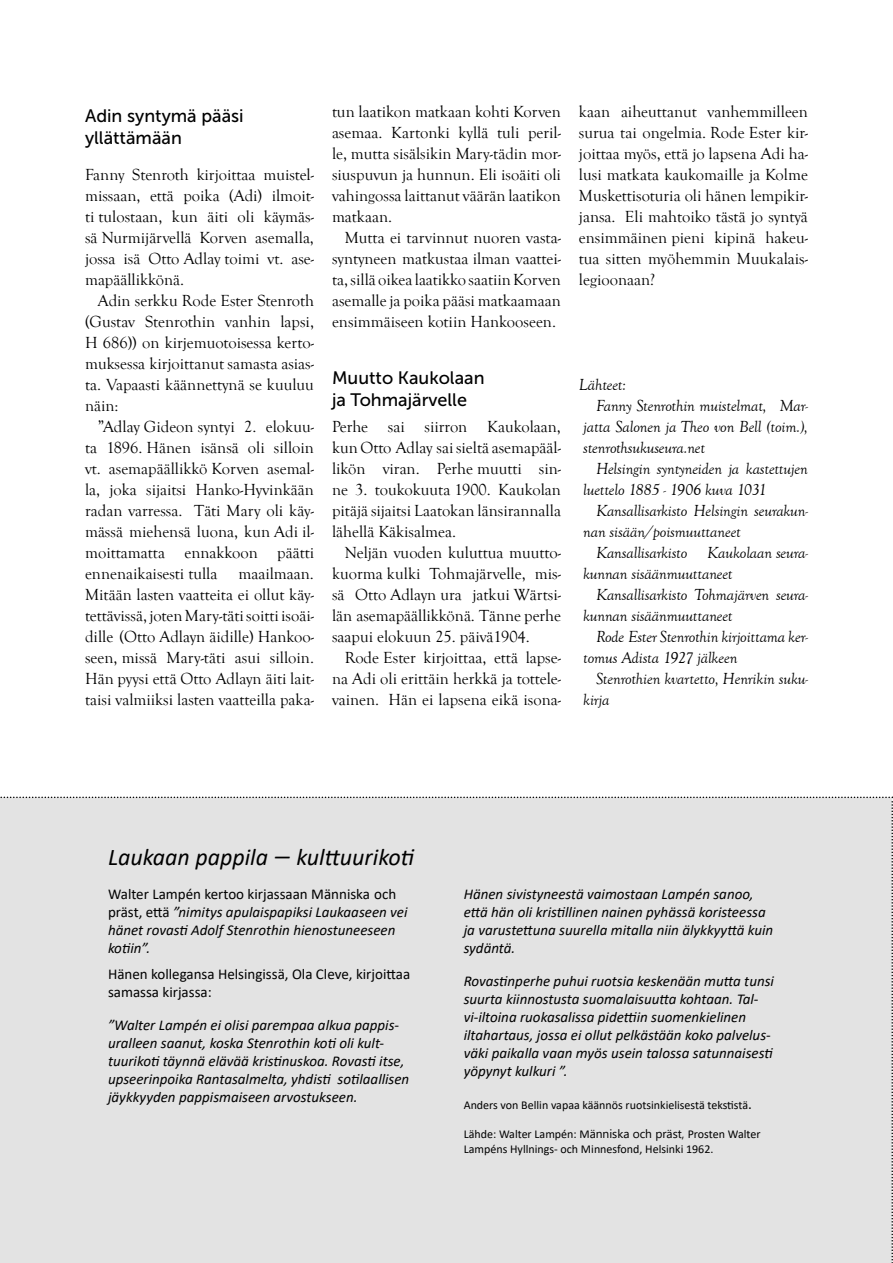
<style>
.page{position:relative;width:893px;height:1263px;background:#fff}
.page>*{position:absolute;margin:0;border:0;box-sizing:border-box;transform-origin:0 0}
.t1{font:italic 24px "Calibri";color:#000}
.t2{font:18px/22.5px "Museo Sans 500";color:#000}
.t3{font:16.5px/21px "Goudy Old Style T";color:#000;text-align:justify}
.t4{font:italic 16.5px "Goudy Old Style T";letter-spacing:-.01em;color:#000}
.t5{font:italic 15px/18px "Calibri";color:#000}
.t6{font:15px/18px "Calibri";color:#000}
.t7{font:12px/14.4px "Calibri";color:#000}
.s1{font-style:normal}
.s2{font-size:15px}
.s3{font-family:"Segoe UI"}
</style>
<div class="page">
<div style="left:0;top:797px;width:893px;height:466px;background:#e3e3e3"></div>
<p class="t2" style="left:85px;top:104px;width:160px">Adin syntymä pääsi yllättämään</p>
<p class="t3" style="left:85px;top:164px;width:230px">Fanny Stenroth kirjoittaa muistel&shy;missaan, että poika (Adi) ilmoit&shy;ti tulostaan, kun äiti oli käymäs&shy;sä Nurmijärvellä Korven asemalla, jossa isä Otto Adlay toimi vt. ase&shy;mapäällikkönä.</p>
<p class="t3" style="left:85px;top:290px;width:230px;text-indent:13px">Adin serkku Rode Ester Stenroth (Gustav Stenrothin vanhin lapsi, H 686)) on kirjemuotoisessa kerto&shy;muksessa kirjoittanut samasta asias&shy;ta. Vapaasti käännettynä se kuuluu näin:</p>
<p class="t3" style="left:85px;top:417px;width:230px;text-indent:13px">”Adlay Gideon syntyi 2. elokuu&shy;ta 1896. Hänen isänsä oli silloin vt. asemapäällikkö Korven asemal&shy;la, joka sijaitsi Hanko-Hyvinkään radan varressa. Täti Mary oli käy&shy;mässä miehensä luona, kun Adi il&shy;moittamatta ennakkoon päätti ennenaikaisesti tulla</p>
<p class="t3" style="left:85px;top:564px;width:230px;text-indent:153px">maailmaan.<br>Mitään lasten vaatteita ei ollut käy&shy;tettävissä, joten Mary-täti soitti isoäi&shy;dille (Otto Adlayn äidille) Hankoo&shy;seen, missä Mary-täti asui silloin.<br>Hän pyysi että Otto Adlayn äiti lait&shy;taisi valmiiksi lasten vaatteilla paka-</p>
<p class="t3" style="left:332px;top:102px;width:230px">tun laatikon matkaan kohti Korven asemaa. Kartonki kyllä tuli peril&shy;le, mutta sisälsikin Mary-tädin mor&shy;siuspuvun ja hunnun. Eli isoäiti oli vahingossa laittanut väärän laatikon matkaan.</p>
<p class="t3" style="left:332px;top:228px;width:230px;text-indent:13px">Mutta ei tarvinnut nuoren vasta&shy;syntyneen matkustaa ilman vaattei&shy;ta, sillä oikea laatikko saatiin Korven asemalle ja poika pääsi matkaamaan ensimmäiseen kotiin Hankooseen.</p>
<p class="t2" style="left:332px;top:366px;width:154px">Muutto Kaukolaan ja Tohmajärvelle</p>
<p class="t3" style="left:332px;top:416px;width:230px">Perhe sai siirron Kaukolaan, kunOtto Adlay sai sieltä asemapääl&shy;likön viran. Perhe muutti sin&shy;ne 3. toukokuuta 1900. Kaukolan pitäjä sijaitsi Laatokan länsirannalla lähellä Käkisalmea.</p>
<p class="t3" style="left:332px;top:542px;width:230px;text-indent:13px">Neljän vuoden kuluttua muutto&shy;kuorma kulki Tohmajärvelle, mis&shy;sä Otto Adlayn ura jatkui Wärtsi&shy;län asemapäällikkönä. Tänne perhe saapui elokuun 25. päivä1904.</p>
<p class="t3" style="left:332px;top:648px;width:230px;text-indent:13px">Rode Ester kirjoittaa, että lapse&shy;na Adi oli erittäin herkkä ja tottele&shy;vainen. Hän ei lapsena eikä isona-</p>
<p class="t3" style="left:579px;top:102px;width:230px">kaan aiheuttanut vanhemmilleen surua tai ongelmia. Rode Ester kir&shy;joittaa myös, että jo lapsena Adi ha&shy;lusi matkata kaukomaille ja Kolme Muskettisoturia oli hänen lempikir&shy;jansa. Eli mahtoiko tästä jo syntyä ensimmäinen pieni kipinä hakeu&shy;tua sitten myöhemmin Muukalais&shy;legioonaan?</p>
<p class="t4" style="left:579px;top:376px;width:49px">Lähteet:</p>
<p class="t4" style="left:596px;top:397px;width:214px">Fanny Stenrothin muistelmat, Mar-</p>
<p class="t4" style="left:583px;top:418px;width:226px">jatta Salonen ja Theo von Bell (toim.),</p>
<p class="t4" style="left:583px;top:439px;width:123px">stenrothsukuseura.net</p>
<p class="t4" style="left:596px;top:460px;width:213px">Helsingin syntyneiden ja kastettujen</p>
<p class="t4" style="left:583px;top:481px;width:185px">luettelo 1885 - 1906 kuva 1031</p>
<p class="t4" style="left:596px;top:502px;width:214px">Kansallisarkisto Helsingin seurakun-</p>
<p class="t4" style="left:583px;top:523px;width:159px">nan sisään/poismuuttaneet</p>
<p class="t4" style="left:596px;top:544px;width:214px">Kansallisarkisto Kaukolaan seura-</p>
<p class="t4" style="left:583px;top:565px;width:151px">kunnan sisäänmuuttaneet</p>
<p class="t4" style="left:596px;top:586px;width:214px">Kansallisarkisto Tohmajärven seura-</p>
<p class="t4" style="left:583px;top:607px;width:151px">kunnan sisäänmuuttaneet</p>
<p class="t4" style="left:596px;top:628px;width:214px">Rode Ester Stenrothin kirjoittama ker-</p>
<p class="t4" style="left:583px;top:649px;width:156px">tomus Adista 1927 jälkeen</p>
<p class="t4" style="left:596px;top:670px;width:214px">Stenrothien kvartetto, Henrikin suku-</p>
<p class="t4" style="left:583px;top:691px;width:28px">kirja</p>
<h1 class="t1" style="left:108px;top:840px;width:308px">Laukaan pappila — kulttuurikoti</h1>
<p class="t5" style="left:108px;top:884px;width:301px"><span class="s1">Walter Lampén kertoo kirjassaan Människa och präst, että</span> ”nimitys apulaispapiksi Laukaaseen vei hänet rovasti Adolf Stenrothin hienostuneeseen kotiin”.</p>
<p class="t6" style="left:108px;top:964px;width:304px">Hänen kollegansa Helsingissä, Ola Cleve, kirjoittaa samassa kirjassa:</p>
<p class="t5" style="left:108px;top:1015px;width:303px">”Walter Lampén ei olisi parempaa alkua pappis&shy;uralleen saanut, koska Stenrothin koti oli kult&shy;tuurikoti täynnä elävää kristinuskoa. Rovasti itse, upseerinpoika Rantasalmelta, yhdisti sotilaallisen jäykkyyden pappismaiseen arvostukseen.</p>
<p class="t5" style="left:464px;top:884px;width:311px">Hänen sivistyneestä vaimostaan Lampén sanoo, että hän oli kristillinen nainen pyhässä koristeessa ja varustettuna suurella mitalla niin älykkyyttä kuin sydäntä.</p>
<p class="t5" style="left:464px;top:971px;width:312px">Rovastinperhe puhui ruotsia keskenään mutta tunsi suurta kiinnostusta suomalaisuutta kohtaan. Tal&shy;vi-iltoina ruokasalissa pidettiin suomenkielinen iltahartaus, jossa ei ollut pelkästään koko palvelus&shy;väki paikalla vaan myös usein talossa satunnaisesti yöpynyt kulkuri ”.</p>
<p class="t7" style="left:464px;top:1097px;width:290px">Anders von Bellin vapaa käännös ruotsinkielisestä tekstistä<span class="s2">.</span></p>
<p class="t7" style="left:464px;top:1127px;width:298px">Lähde: Walter Lampén: M<span class="s3">änniska och präst,</span> Prosten Walter<br>Lampéns Hyllnings- och Minnesfond, Helsinki 1962.</p>
</div>
